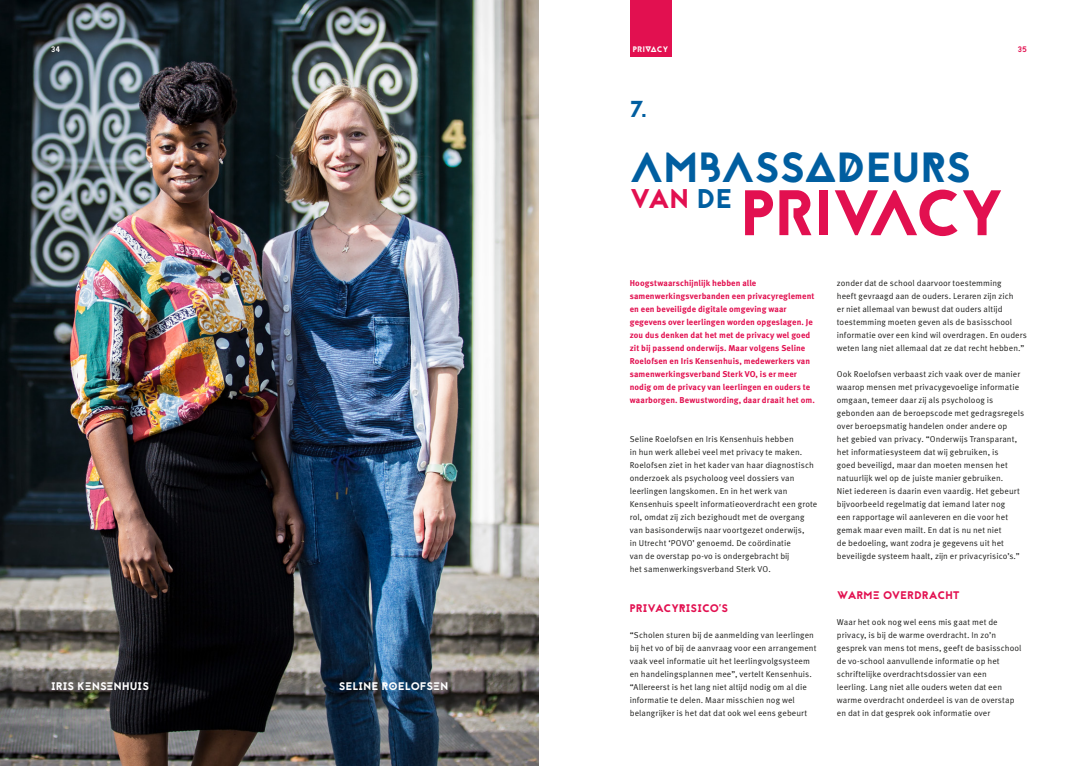
<style>
.page{position:relative;width:1078px;height:766px;background:#fff}
.page>*{position:absolute;margin:0;border:0;box-sizing:border-box;transform-origin:0 0}
.t1{font:64px "Jaapokkisubtract";letter-spacing:-.02em;color:#e21050}
.t2{font:42px "Jaapokkisubtract";letter-spacing:.005em;color:#005ea0}
.t3{font:27px "Jaapokki";color:#e21050}
.t4{font:23px "Jaapokki";color:#005ea0}
.t5{font:11px "Jaapokki";letter-spacing:.02em;color:#e21050}
.t6{font:11px "Jaapokkienchance";letter-spacing:.035em;color:#fff}
.t7{font:8.5px/13px "Meta Pro";letter-spacing:.01em;color:#1d1d1b}
.t8{font:700 8.5px/13px "Meta Pro";letter-spacing:.01em;color:#e21050}
.t9{font:8px "Jaapokkisubtract";color:#fff}
.t10{font:8px "Jaapokkienchance";color:#fff}
.t11{font:8px "Jaapokkienchance";color:#e21050}
.s1{font-family:"Jaapokkienchance"}
.s2{font-family:"Jaapokki"}
.s3{font-family:"Jaapokkisubtract"}
.s4{color:#005ea0}
</style>
<div class="page">
<div style="left:629px;top:0;width:42px;height:56px;background:#e21050"></div>
<img style="left:0;top:0;width:539px;height:765px">
<p class="t10" style="left:51px;top:44px;width:11px">34</p>
<p class="t11" style="left:1017px;top:44px;width:11px">35</p>
<p class="t9" style="left:632px;top:44px;width:37px">PRI<span class="s1">VAC</span>Y</p>
<p class="t6" style="left:51px;top:678px;width:99px">I<span class="s2">RI</span>S <span class="s3">KENSE</span>NHUIS</p>
<p class="t6" style="left:338px;top:678px;width:111px"><span class="s2">SELI</span>NE ROEL<span class="s3">OFSEN</span></p>
<h3 class="t4" style="left:629px;top:93px;width:18px">7.</h3>
<h2 class="t2" style="left:630px;top:138px;width:342px">AMBASS<span class="s1">ADEURS</span></h2>
<h3 class="t3" style="left:629px;top:180px;width:104px"><span class="s3">V</span>AN <span class="s4">DE</span></h3>
<h1 class="t1" style="left:740px;top:168px;width:264px">PRIVACY</h1>
<p class="t8" style="left:629px;top:277px;width:186px">Hoogstwaarschijnlijk hebben alle samenwerkingsverbanden een privacyreglement en een beveiligde digitale omgeving waar gegevens over leerlingen worden opgeslagen. Je zou dus denken dat het met de privacy wel goed zit bij passend onderwijs. Maar volgens Seline Roelofsen en Iris Kensenhuis, medewerkers van samenwerkingsverband Sterk VO, is er meer nodig om de privacy van leerlingen en ouders te waarborgen. Bewustwording, daar draait het om.</p>
<p class="t7" style="left:629px;top:433px;width:189px">Seline Roelofsen en Iris Kensenhuis hebben<br>in hun werk allebei veel met privacy te maken.<br>Roelofsen ziet in het kader van haar diagnostisch onderzoek als psycholoog veel dossiers van leerlingen langskomen. En in het werk van Kensenhuis speelt informatieoverdracht een grote rol, omdat zij zich bezighoudt met de overgang van basisonderwijs naar voortgezet onderwijs,<br>in Utrecht ‘POVO’ genoemd. De coördinatie<br>van de overstap po-vo is ondergebracht bij<br>het samenwerkingsverband Sterk VO.</p>
<p class="t5" style="left:629px;top:600px;width:100px">PRIVAC<span class="s1">YRISIC</span>O’S</p>
<p class="t7" style="left:629px;top:628px;width:188px">“Scholen sturen bij de aanmelding van leerlingen bij het vo of bij de aanvraag voor een arrangement vaak veel informatie uit het leerlingvolgsysteem en handelingsplannen mee”, vertelt Kensenhuis. “Allereerst is het lang niet altijd nodig om al die informatie te delen. Maar misschien nog wel belangrijker is het dat dat ook wel eens gebeurt</p>
<p class="t7" style="left:836px;top:277px;width:191px">zonder dat de school daarvoor toestemming<br>heeft gevraagd aan de ouders. Leraren zijn zich<br>er niet allemaal van bewust dat ouders altijd toestemming moeten geven als de basisschool informatie over een kind wil overdragen. En ouders weten lang niet allemaal dat ze dat recht hebben.”</p>
<p class="t7" style="left:836px;top:368px;width:189px">Ook Roelofsen verbaast zich vaak over de manier waarop mensen met privacygevoelige informatie omgaan, temeer daar zij als psycholoog is gebonden aan de beroepscode met gedragsregels over beroepsmatig handelen onder andere op<br>het gebied van privacy. “Onderwijs Transparant, het informatiesysteem dat wij gebruiken, is<br>goed beveiligd, maar dan moeten mensen het natuurlijk wel op de juiste manier gebruiken.<br>Niet iedereen is daarin even vaardig. Het gebeurt bijvoorbeeld regelmatig dat iemand later nog<br>een rapportage wil aanleveren en die voor het gemak maar even mailt. En dat is nu net niet<br>de bedoeling, want zodra je gegevens uit het beveiligde systeem haalt, zijn er privacyrisico’s.”</p>
<p class="t5" style="left:836px;top:587px;width:124px">WARM<span class="s3">E OV</span>ERDRACHT</p>
<p class="t7" style="left:836px;top:615px;width:186px">Waar het ook nog wel eens mis gaat met de privacy, is bij de warme overdracht. In zo’n gesprek van mens tot mens, geeft de basisschool de vo-school aanvullende informatie op het schriftelijke overdrachtsdossier van een<br>leerling. Lang niet alle ouders weten dat een warme overdracht onderdeel is van de overstap en dat in dat gesprek ook informatie over</p>
</div>
